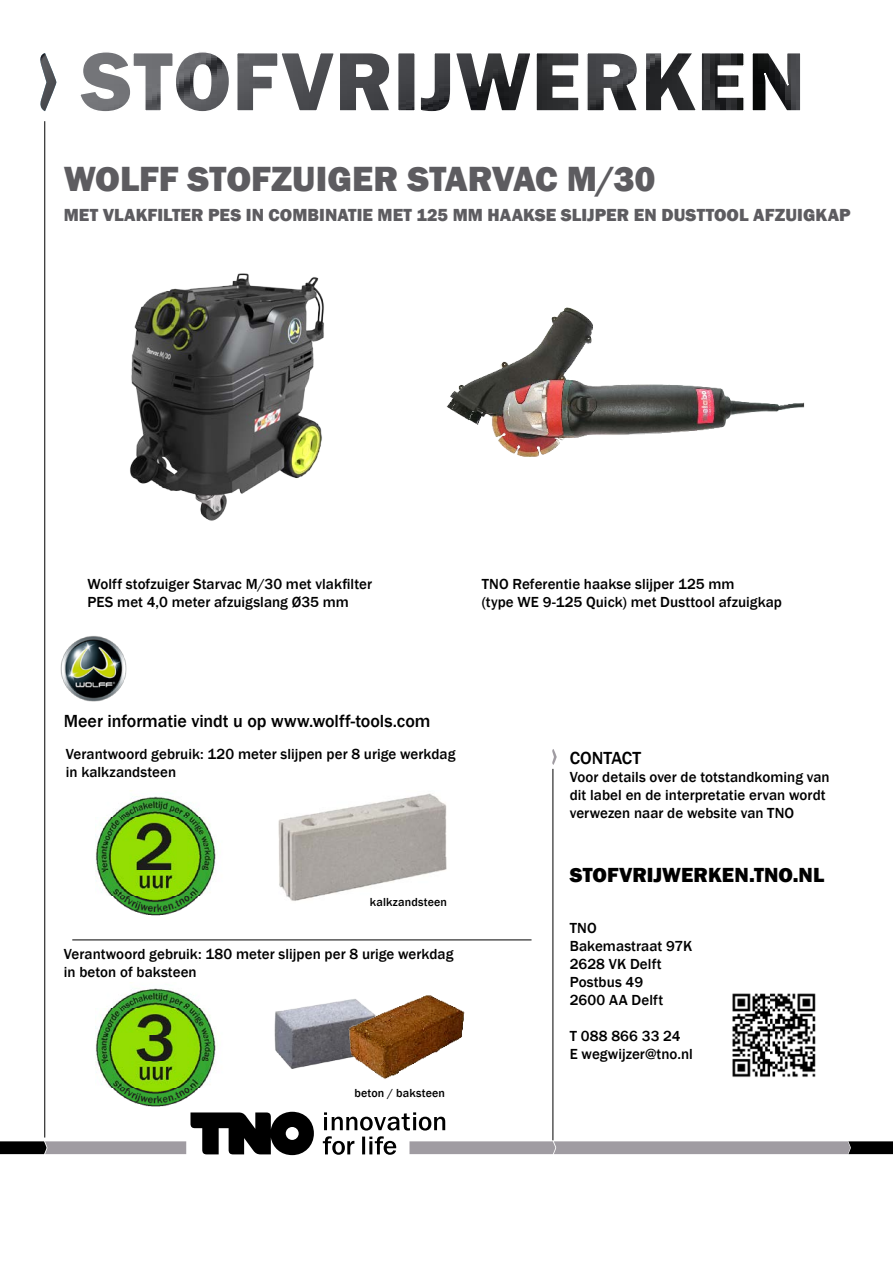
<style>
.page{position:relative;width:893px;height:1263px;background:#fff}
.page>*{position:absolute;margin:0;border:0;box-sizing:border-box;transform-origin:0 0}
.t1{font:800 36px "Franklin Gothic";color:#5d5c60}
.t2{font:800 21px "Franklin Gothic";color:#000}
.t3{font:800 18px "Franklin Gothic";letter-spacing:.005em;color:#5d5c60}
.t4{font:500 18px "Franklin Gothic";letter-spacing:-.005em;color:#000}
.t5{font:500 15px/18px "Franklin Gothic";letter-spacing:.005em;color:#000}
.t6{font:500 12px "Franklin Gothic";letter-spacing:.015em;color:#000}
</style>
<div class="page">
<hr style="left:45px;top:121px;width:1px;height:1016px;background:#000">
<hr style="left:553px;top:769px;width:1px;height:371px;background:#000">
<svg style="left:552px;top:749px;width:5px;height:16px"></svg>
<svg style="left:80px;top:52px;width:721px;height:60px"></svg>
<img style="left:40px;top:53px;width:16px;height:58px">
<img style="left:278px;top:793px;width:169px;height:108px">
<hr style="left:72px;top:940px;width:459px;height:1px;background:#000">
<img style="left:274px;top:1000px;width:70px;height:69px">
<img style="left:344px;top:995px;width:121px;height:84px">
<img style="left:732px;top:993px;width:84px;height:84px">
<img style="left:96px;top:796px;width:122px;height:120px">
<img style="left:96px;top:982px;width:122px;height:121px">
<img style="left:446px;top:307px;width:359px;height:150px">
<img style="left:130px;top:273px;width:194px;height:248px">
<img style="left:44px;top:589px;width:83px;height:159px">
<svg style="left:0;top:1103px;width:893px;height:53px"></svg>
<h1 class="t1" style="left:64px;top:156px;width:593px">WOLFF STOFZUIGER STARVAC M/30</h1>
<p class="t3" style="left:64px;top:203px;width:788px">MET VLAKFILTER PES IN COMBINATIE MET 125 MM HAAKSE SLIJPER EN DUSTTOOL AFZUIGKAP</p>
<p class="t5" style="left:88px;top:575px;width:286px">Wolff stofzuiger Starvac M/30 met vlakfilter<br>PES met 4,0 meter afzuigslang Ø35 mm</p>
<p class="t5" style="left:482px;top:575px;width:302px">TNO Referentie haakse slijper 125 mm<br>(type WE 9-125 Quick) met Dusttool afzuigkap</p>
<p class="t4" style="left:64px;top:710px;width:368px">Meer informatie vindt u op www.wolff-tools.com</p>
<p class="t5" style="left:66px;top:745px;width:391px">Verantwoord gebruik: 120 meter slijpen per 8 urige werkdag in kalkzandsteen</p>
<p class="t6" style="left:370px;top:894px;width:79px">kalkzandsteen</p>
<p class="t5" style="left:64px;top:945px;width:391px">Verantwoord gebruik: 180 meter slijpen per 8 urige werkdag in beton of baksteen</p>
<p class="t6" style="left:354px;top:1086px;width:92px">beton / baksteen</p>
<p class="t4" style="left:570px;top:747px;width:73px">CONTACT</p>
<p class="t5" style="left:570px;top:768px;width:261px">Voor details over de totstandkoming van dit label en de interpretatie ervan wordt verwezen naar de website van TNO</p>
<h2 class="t2" style="left:570px;top:861px;width:256px">STOFVRIJWERKEN.TNO.NL</h2>
<p class="t5" style="left:570px;top:919px;width:124px">TNO<br>Bakemastraat 97K<br>2628 VK Delft<br>Postbus 49<br>2600 AA Delft</p>
<p class="t5" style="left:570px;top:1027px;width:125px">T 088 866 33 24<br>E wegwijzer@tno.nl</p>
</div>
